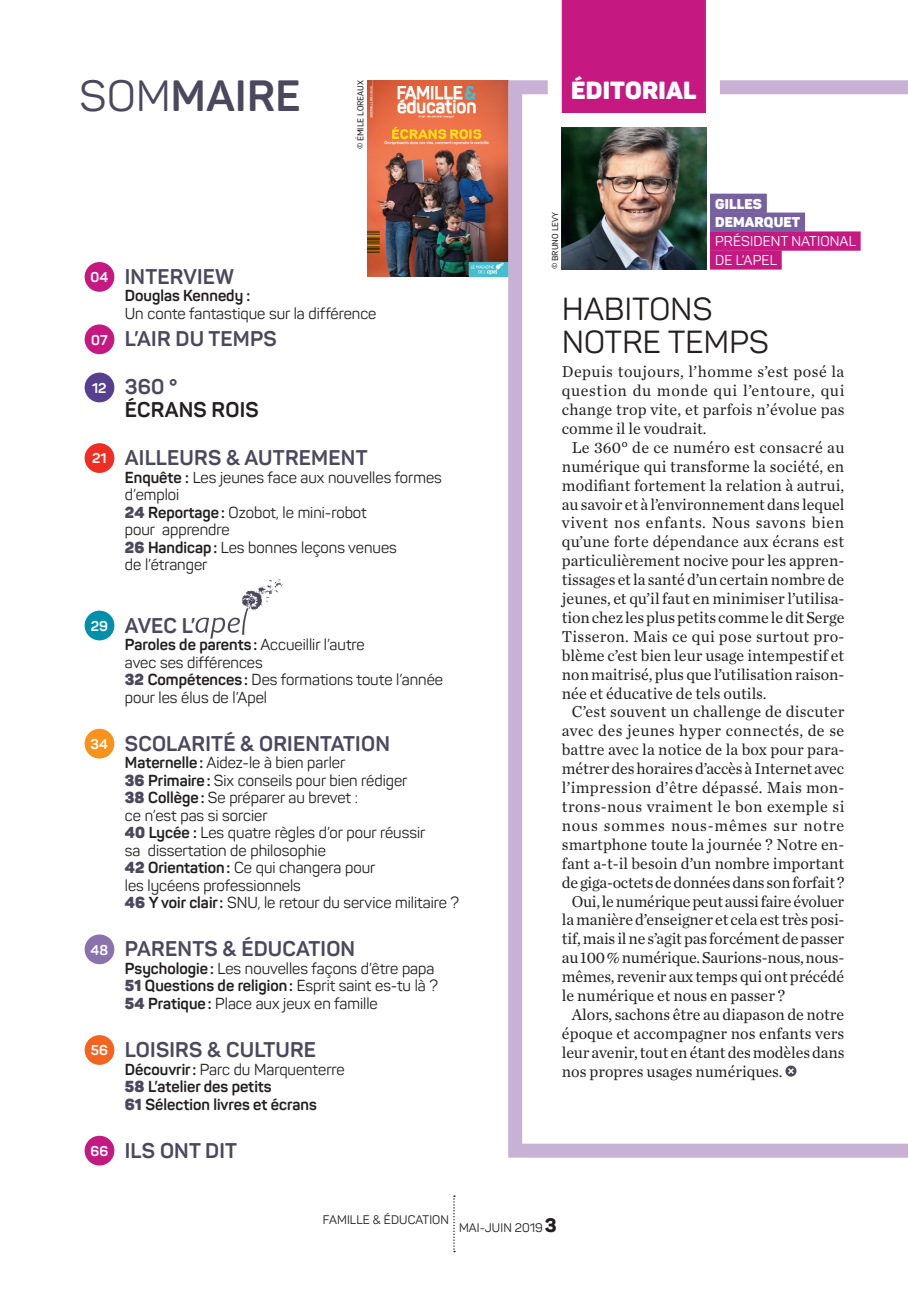
<style>
.page{position:relative;width:908px;height:1290px;background:#fff}
.page>*{position:absolute;margin:0;border:0;box-sizing:border-box;transform-origin:0 0}
.t1{font:700 43.05px "Panton";letter-spacing:.01em;color:#4b485e}
.EDITO___titre{font:31.5px/33.2px "Panton";letter-spacing:.01em;color:#231f20}
.t2{font:900 24.5px "Panton";letter-spacing:.01em;color:#fff}
.SOMM___rubrik{font:700 21px "Panton";letter-spacing:.01em;color:#4b485e}
.SOMM___rubrik-2{font:700 21px "Panton";letter-spacing:.01em;color:#231f20}
.EDITO___texte_couran{font:16.45px/18.9px "Chronicle Text O1";letter-spacing:-.005em;color:#231f20;text-align:justify}
.EDITO___tetxe_couran{font:16.45px/18.9px "Chronicle Text O1";letter-spacing:.015em;color:#231f20;text-align:justify}
.SOMM___titre{font:15.75px/17.5px "Panton";color:#231f20}
.SOMM___titre-2{font:700 15.75px "Panton";color:#231f20}
.SIGNATURE___expert_f{font:14px "Panton";letter-spacing:.01em;color:#fff}
.t3{font:700 14px "Panton";color:#fff}
.SIGNATURE___expert_n{font:900 14px "Panton";letter-spacing:.01em;color:#fff}
.t4{font:12.25px "Panton";letter-spacing:.01em;color:#231f20}
.SIGNATURE___credit{font:8.75px "Corbeau Pro";color:#231f20}
.s1{font-weight:400}
.s2{font-weight:700}
.s3{font-weight:900;color:#4b485e}
.s4{font-weight:800;font-size:19.25px}
</style>
<div class="page">
<img style="left:367px;top:80px;width:141px;height:197px">
<div style="left:85px;top:262px;width:29px;height:30px;background:#c61881;border-radius:50%"></div>
<div style="left:85px;top:324px;width:29px;height:30px;background:#c61881;border-radius:50%"></div>
<div style="left:85px;top:373px;width:29px;height:29px;background:#573f8f;border-radius:50%"></div>
<div style="left:85px;top:443px;width:29px;height:30px;background:#ee2e22;border-radius:50%"></div>
<div style="left:85px;top:611px;width:29px;height:29px;background:#0090ab;border-radius:50%"></div>
<svg style="left:196px;top:579px;width:87px;height:60px"></svg>
<div style="left:85px;top:729px;width:29px;height:29px;background:#f7931d;border-radius:50%"></div>
<div style="left:85px;top:934px;width:29px;height:30px;background:#8a72ac;border-radius:50%"></div>
<div style="left:85px;top:1035px;width:29px;height:30px;background:#f36421;border-radius:50%"></div>
<div style="left:85px;top:1136px;width:29px;height:29px;background:#c61881;border-radius:50%"></div>
<svg style="left:508px;top:80px;width:400px;height:1077px"></svg>
<div style="left:710px;top:194px;width:57px;height:19px;background:#7660a0"></div>
<div style="left:710px;top:213px;width:95px;height:19px;background:#7660a0"></div>
<div style="left:710px;top:231px;width:150px;height:20px;background:#c61881"></div>
<div style="left:710px;top:250px;width:72px;height:20px;background:#c61881"></div>
<img style="left:562px;top:134px;width:144px;height:135px">
<svg style="left:541px;top:0;width:186px;height:134px"></svg>
<svg style="left:453px;top:1195px;width:2px;height:57px"></svg>
<p class="t1" style="left:80px;top:69px;width:222px"><span class="s1">SOM</span>MAIRE</p>
<p class="t2" style="left:571px;top:74px;width:127px">ÉDITORIAL</p>
<p class="SIGNATURE___credit" style="left:355px;top:149px;width:71px;rotate:-90deg">© ÉMILE LOREAUX</p>
<p class="t3" style="left:90px;top:268px;width:19px">04</p>
<p class="SOMM___rubrik" style="left:125px;top:263px;width:111px">INTERVIEW</p>
<p class="SOMM___titre" style="left:125px;top:287px;width:253px"><span class="s2">Douglas Kennedy :<br></span>Un conte fantastique sur la différence</p>
<p class="t3" style="left:91px;top:331px;width:18px">07</p>
<p class="SOMM___rubrik" style="left:125px;top:326px;width:154px">L’AIR DU TEMPS</p>
<p class="t3" style="left:92px;top:379px;width:16px">12</p>
<p class="SOMM___rubrik" style="left:125px;top:374px;width:54px">360 °</p>
<p class="SOMM___rubrik-2" style="left:125px;top:396px;width:135px">ÉCRANS ROIS</p>
<p class="t3" style="left:92px;top:450px;width:16px">21</p>
<p class="SOMM___rubrik" style="left:125px;top:445px;width:244px">AILLEURS &amp; AUTREMENT</p>
<p class="SOMM___titre" style="left:125px;top:468px;width:318px"><span class="s2">Enquête :</span> Les jeunes face aux nouvelles formes d’emploi</p>
<p class="SOMM___titre" style="left:125px;top:503px;width:243px"><span class="s3">24</span> <span class="s2">Reportage:</span> Ozobot, le mini-robot pour apprendre</p>
<p class="SOMM___titre" style="left:125px;top:538px;width:273px"><span class="s3">26</span> <span class="s2">Handicap:</span> Les bonnes leçons venues de l’étranger</p>
<p class="t3" style="left:91px;top:617px;width:19px">29</p>
<p class="SOMM___rubrik" style="left:125px;top:612px;width:72px">AVEC L’</p>
<p class="SOMM___titre" style="left:125px;top:636px;width:241px"><span class="s2">Paroles de parents:</span> Accueillir l’autre avec ses différences</p>
<p class="SOMM___titre" style="left:125px;top:671px;width:320px"><span class="s3">32</span> <span class="s2">Compétences:</span> Des formations toute l’année pour les élus de l’Apel</p>
<p class="t3" style="left:91px;top:735px;width:19px">34</p>
<p class="SOMM___rubrik" style="left:125px;top:730px;width:266px">SCOLARITÉ &amp; ORIENTATION</p>
<p class="SOMM___titre" style="left:125px;top:754px;width:222px"><span class="s2">Maternelle:</span> Aidez-le à bien parler</p>
<p class="SOMM___titre" style="left:125px;top:771px;width:284px"><span class="s3">36</span> <span class="s2">Primaire:</span> Six conseils pour bien rédiger</p>
<p class="SOMM___titre" style="left:125px;top:789px;width:234px"><span class="s3">38</span> <span class="s2">Collège:</span> Se préparer au brevet : ce n’est pas si sorcier</p>
<p class="SOMM___titre" style="left:125px;top:824px;width:302px"><span class="s3">40</span> <span class="s2">Lycée :</span> Les quatre règles d’or pour réussir sa dissertation de philosophie</p>
<p class="SOMM___titre" style="left:125px;top:859px;width:252px"><span class="s3">42</span> <span class="s2">Orientation:</span> Ce qui changera pour les lycéens professionnels</p>
<p class="SOMM___titre" style="left:125px;top:894px;width:336px"><span class="s3">46</span> <span class="s2">Y voir clair:</span> SNU, le retour du service militaire ?</p>
<p class="t3" style="left:91px;top:941px;width:19px">48</p>
<p class="SOMM___rubrik" style="left:125px;top:936px;width:232px">PARENTS &amp; ÉDUCATION</p>
<p class="SOMM___titre" style="left:125px;top:959px;width:311px"><span class="s2">Psychologie:</span> Les nouvelles façons d’être papa</p>
<p class="SOMM___titre-2" style="left:125px;top:976px;width:315px"><span class="s3">51</span> Questions de religion: <span class="s1">Esprit saint es-tu là ?</span></p>
<p class="SOMM___titre" style="left:125px;top:994px;width:254px"><span class="s3">54</span> <span class="s2">Pratique:</span> Place aux jeux en famille</p>
<p class="t3" style="left:91px;top:1041px;width:19px">56</p>
<p class="SOMM___rubrik" style="left:125px;top:1036px;width:193px">LOISIRS &amp; CULTURE</p>
<p class="SOMM___titre" style="left:125px;top:1060px;width:221px"><span class="s2">Découvrir:</span> Parc du Marquenterre</p>
<p class="SOMM___titre-2" style="left:125px;top:1076px;width:148px"><span class="s3">58</span> L’atelier des petits</p>
<p class="SOMM___titre-2" style="left:125px;top:1094px;width:193px"><span class="s3">61</span> Sélection livres et écrans</p>
<p class="t3" style="left:90px;top:1142px;width:19px">66</p>
<p class="SOMM___rubrik" style="left:125px;top:1137px;width:114px">ILS ONT DIT</p>
<p class="SIGNATURE___credit" style="left:549px;top:269px;width:59px;rotate:-90deg">© BRUNO LEVY</p>
<p class="SIGNATURE___expert_n" style="left:715px;top:195px;width:48px">GILLES</p>
<p class="SIGNATURE___expert_n" style="left:715px;top:213px;width:87px">DEMARQUET</p>
<p class="SIGNATURE___expert_f" style="left:715px;top:233px;width:142px">PRÉSIDENT NATIONAL</p>
<p class="SIGNATURE___expert_f" style="left:715px;top:252px;width:64px">DE L’APEL</p>
<p class="EDITO___titre" style="left:562px;top:292px;width:208px">HABITONS<br>NOTRE TEMPS</p>
<p class="EDITO___tetxe_couran" style="left:562px;top:362px;width:284px">Depuis toujours, l’homme s’est posé la question du monde qui l’entoure, qui change trop vite, et parfois n’évolue pas comme il le voudrait.</p>
<p class="EDITO___texte_couran" style="left:562px;top:438px;width:284px;text-indent:10px">Le 360° de ce numéro est consacré au numérique qui transforme la société, en modifiant fortement la relation à autrui, au savoir et à l’environnement dans lequel vivent nos enfants. Nous savons bien qu’une forte dépendance aux écrans est particulièrement nocive pour les appren&shy;tissages et la santé d’un certain nombre de jeunes, et qu’il faut en minimiser l’utilisa&shy;tion chez les plus petits comme le dit Serge Tisseron. Mais ce qui pose surtout pro&shy;blème c’est bien leur usage intempestif et non maitrisé, plus que l’utilisation raison&shy;née et éducative de tels outils.</p>
<p class="EDITO___texte_couran" style="left:562px;top:702px;width:284px;text-indent:10px">C’est souvent un challenge de discuter avec des jeunes hyper connectés, de se battre avec la notice de la box pour para&shy;métrer des horaires d’accès à Internet avec l’impression d’être dépassé. Mais mon&shy;trons-nous vraiment le bon exemple si nous sommes nous-mêmes sur notre smartphone toute la journée ? Notre en&shy;fant a-t-il besoin d’un nombre important de giga-octets de données dans son forfait ?</p>
<p class="EDITO___texte_couran" style="left:562px;top:891px;width:284px;text-indent:10px">Oui, le numérique peut aussi faire évoluer la manière d’enseigner et cela est très posi&shy;tif, mais il ne s’agit pas forcément de passer au 100% numérique. Saurions-nous, nous&shy;mêmes, revenir aux temps qui ont précédé le numérique et nous en passer ?</p>
<p class="EDITO___texte_couran" style="left:562px;top:1005px;width:284px;text-indent:10px">Alors, sachons être au diapason de notre époque et accompagner nos enfants vers leur avenir, tout en étant des modèles dans nos propres usages numériques.</p>
<p class="t4" style="left:323px;top:1212px;width:128px">FAMILLE &amp; ÉDUCATION</p>
<p class="t4" style="left:459px;top:1220px;width:99px">MAI-JUIN 2019 <span class="s4">3</span></p>
</div>
